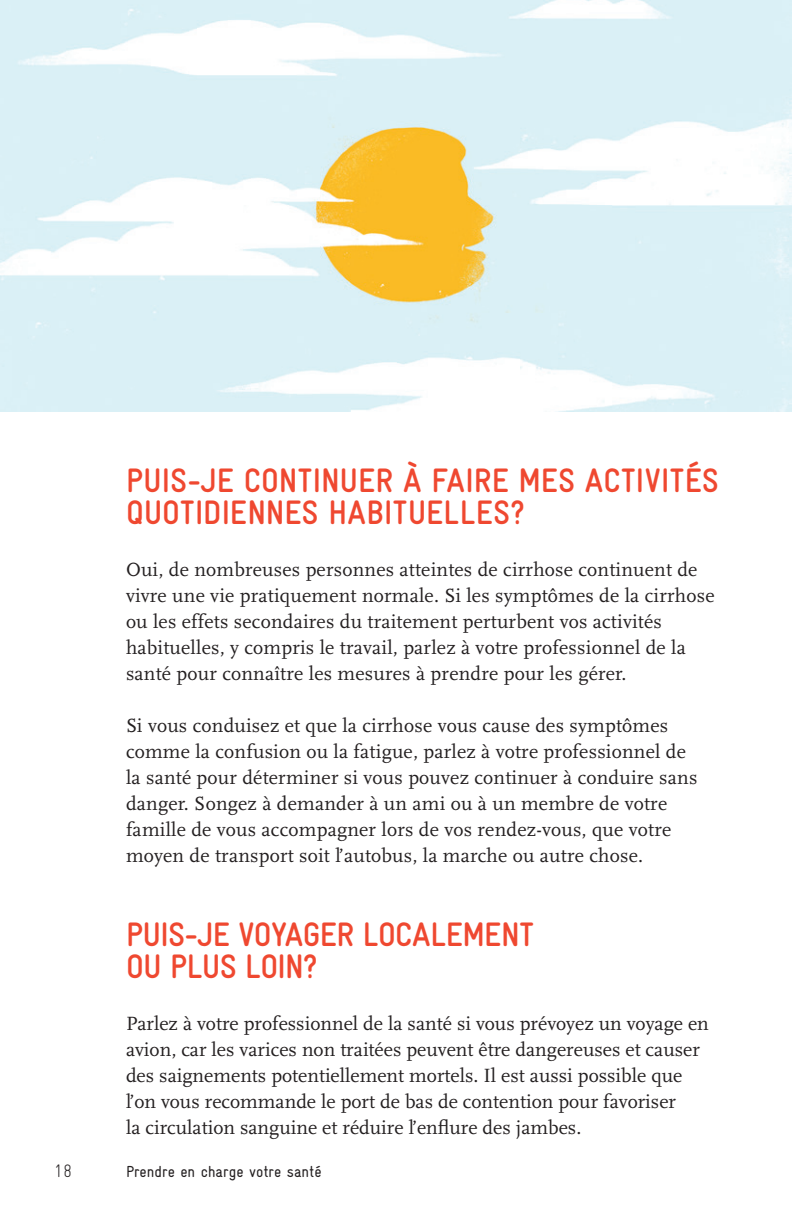
<style>
.page{position:relative;width:792px;height:1224px;background:#fff}
.page>*{position:absolute;margin:0;border:0;box-sizing:border-box;transform-origin:0 0}
.t1{font:700 34px/32px "Gravur Condensed";letter-spacing:-.005em;color:#ef4830}
.t2{font:20px/26px "Scala LF";letter-spacing:.01em;color:#231f20}
.t3{font:300 18px "Gravur Condensed";color:#231f20}
.t4{font:16px "Gravur Condensed";color:#231f20}
</style>
<div class="page">
<img style="left:0;top:0;width:791px;height:411px">
<h1 class="t1" style="left:126px;top:464px;width:594px">PUIS-JE CONTINUER À FAIRE MES ACTIVITÉS<br>QUOTIDIENNES HABITUELLES?</h1>
<p class="t2" style="left:126px;top:557px;width:590px">Oui, de nombreuses personnes atteintes de cirrhose continuent de vivre une vie pratiquement normale. Si les symptômes de la cirrhose ou les effets secondaires du traitement perturbent vos activités habituelles, y compris le travail, parlez à votre professionnel de la santé pour connaître les mesures à prendre pour les gérer.</p>
<p class="t2" style="left:126px;top:713px;width:573px">Si vous conduisez et que la cirrhose vous cause des symptômes comme la confusion ou la fatigue, parlez à votre professionnel de la santé pour déterminer si vous pouvez continuer à conduire sans danger. Songez à demander à un ami ou à un membre de votre famille de vous accompagner lors de vos rendez-vous, que votre moyen de transport soit l’autobus, la marche ou autre chose.</p>
<h1 class="t1" style="left:126px;top:918px;width:409px">PUIS-JE VOYAGER LOCALEMENT<br>OU PLUS LOIN?</h1>
<p class="t2" style="left:126px;top:1011px;width:584px">Parlez à votre professionnel de la santé si vous prévoyez un voyage en avion, car les varices non traitées peuvent être dangereuses et causer des saignements potentiellement mortels. Il est aussi possible que l’on vous recommande le port de bas de contention pour favoriser<br>la circulation sanguine et réduire l’enflure des jambes.</p>
<p class="t3" style="left:54px;top:1161px;width:20px">18</p>
<p class="t4" style="left:126px;top:1163px;width:197px">Prendre en charge votre santé</p>
</div>
